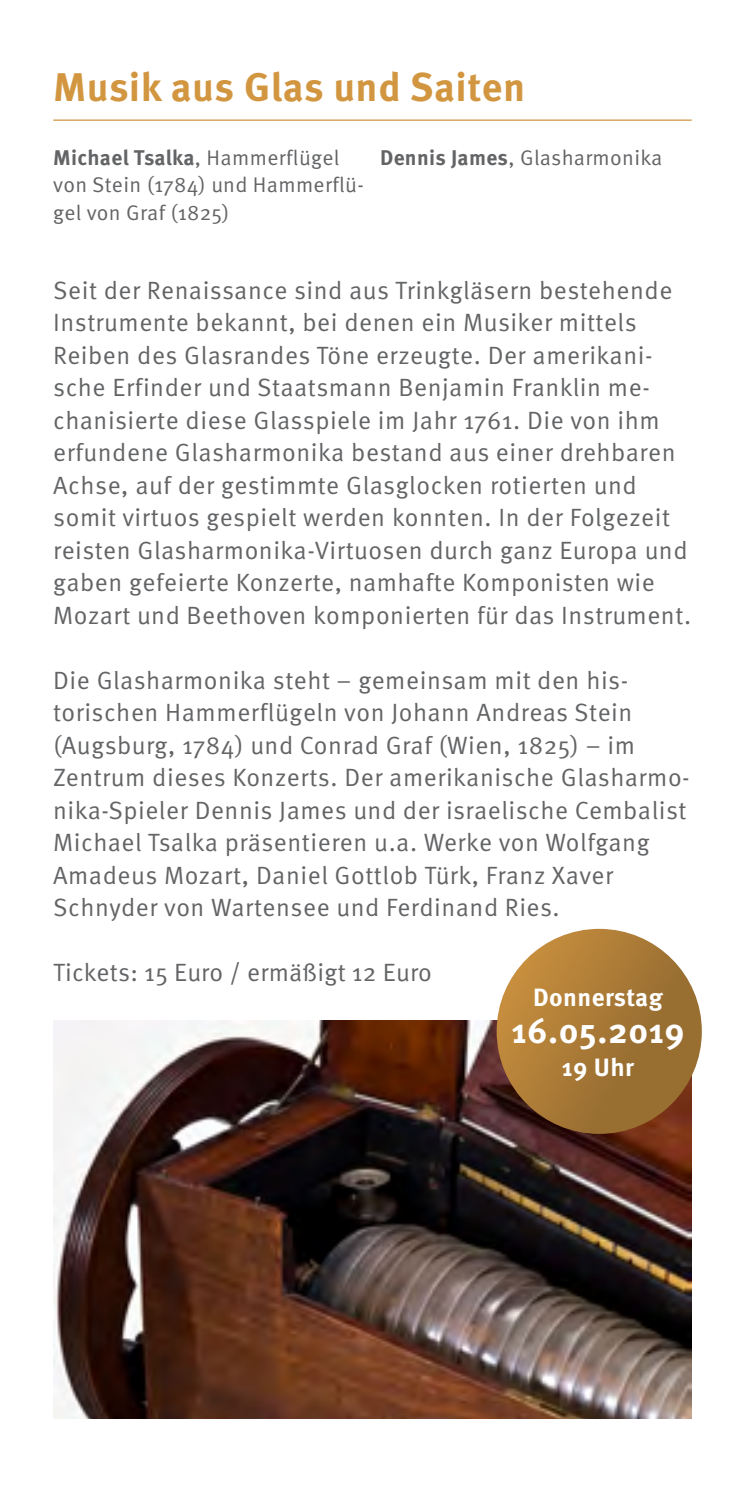
<style>
.page{position:relative;width:745px;height:1489px;background:#fff}
.page>*{position:absolute;margin:0;border:0;box-sizing:border-box;transform-origin:0 0}
.t1{font:700 40px "Meta OT";letter-spacing:.01em;color:#d29641}
.t2{font:700 35px "Meta OT";letter-spacing:.015em;color:#fff}
.t3{font:25px/32.5px "Meta OT Norm";letter-spacing:.02em;color:#636466}
.t4{font:700 25px "Meta OT";letter-spacing:.015em;color:#fff}
.t5{font:21.25px/27.5px "Meta OT Norm";letter-spacing:.015em;color:#636466}
.t6{font:700 21.25px "Meta OT";letter-spacing:.01em;color:#636466}
.s1{font-family:"Meta OT Norm";font-weight:400}
.s2{font-family:"Meta OT";font-weight:700}
</style>
<div class="page">
<hr style="left:53px;top:119px;width:638px;height:2px;background:#d29641">
<img style="left:53px;top:1020px;width:638px;height:397px">
<svg style="left:496px;top:928px;width:205px;height:205px;background:#a97a37"></svg>
<h1 class="t1" style="left:53px;top:62px;width:473px">Musik aus Glas und Saiten</h1>
<p class="t6" style="left:53px;top:144px;width:288px">Michael Tsalka<span class="s1">, Hammerflügel</span></p>
<p class="t5" style="left:53px;top:172px;width:312px">von Stein (1784) und Hammerflü&shy;gel von Graf (1825)</p>
<p class="t5" style="left:380px;top:144px;width:284px"><span class="s2">Dennis James</span>, Glasharmonika</p>
<p class="t3" style="left:53px;top:274px;width:639px">Seit der Renaissance sind aus Trinkgläsern bestehende Instrumente bekannt, bei denen ein Musiker mittels Reiben des Glasrandes Töne erzeugte. Der amerikani&shy;sche Erfinder und Staatsmann Benjamin Franklin me&shy;chanisierte diese Glasspiele im Jahr 1761. Die von ihm erfundene Glasharmonika bestand aus einer drehbaren Achse, auf der gestimmte Glasglocken rotierten und somit virtuos gespielt werden konnten. In der Folgezeit reisten Glasharmonika-Virtuosen durch ganz Europa und gaben gefeierte Konzerte, namhafte Komponisten wie Mozart und Beethoven komponierten für das Instrument.</p>
<p class="t3" style="left:53px;top:664px;width:637px">Die Glasharmonika steht – gemeinsam mit den his&shy;torischen Hammerflügeln von Johann Andreas Stein (Augsburg, 1784) und Conrad Graf (Wien, 1825) – im Zentrum dieses Konzerts. Der amerikanische Glasharmo&shy;nika-Spieler Dennis James und der israelische Cembalist Michael Tsalka präsentieren u.a. Werke von Wolfgang Amadeus Mozart, Daniel Gottlob Türk, Franz Xaver Schnyder von Wartensee und Ferdinand Ries.</p>
<p class="t3" style="left:53px;top:956px;width:380px">Tickets: 15 Euro / ermäßigt 12 Euro</p>
<p class="t4" style="left:533px;top:981px;width:131px">Donnerstag</p>
<h2 class="t2" style="left:511px;top:1008px;width:174px">16.05.2019</h2>
<p class="t4" style="left:561px;top:1051px;width:74px">19 Uhr</p>
</div>
